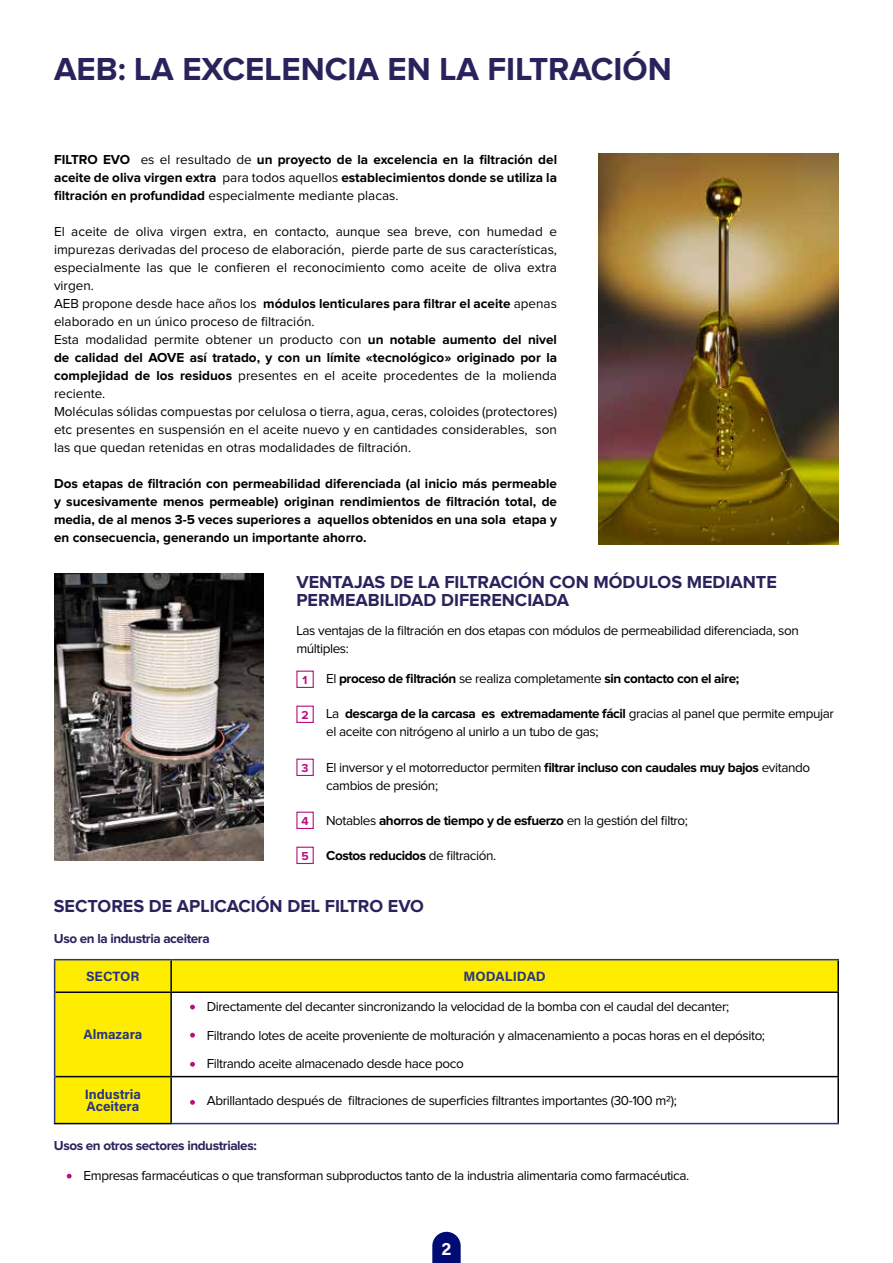
<style>
.page{position:relative;width:893px;height:1263px;background:#fff}
.page>*{position:absolute;margin:0;border:0;box-sizing:border-box;transform-origin:0 0}
.t1{font:700 33px "Proxima Nova";color:#29235c}
.t2{font:700 18px/18px "Proxima Nova";color:#29235c}
.t3{font:700 18px "Acumin Pro";color:#fff}
.t4{font:13.5px/18px "Proxima Nova";color:#000}
.t5{font:13.5px/18px "Proxima Nova";letter-spacing:-.03em;color:#000}
.t6{font:700 13.5px/18px "Proxima Nova";color:#000;text-align:justify}
.t7{font:700 13.5px "Proxima Nova";letter-spacing:-.03em;color:#000}
.t8{font:700 13.5px "Proxima Nova";letter-spacing:-.03em;color:#29235c}
.t9{font:700 13.5px/12px "Acumin Pro";letter-spacing:-.005em;color:#283583}
.t10{font:700 12px "Proxima Nova";color:#b80e80}
.s1{font-weight:400}
.s2{font-weight:700}
</style>
<div class="page">
<svg style="left:432px;top:1232px;width:29px;height:31px"></svg>
<img style="left:598px;top:153px;width:241px;height:391px">
<div style="left:296px;top:671px;width:18px;height:17px;border:1px solid #b80e80"></div>
<div style="left:296px;top:706px;width:18px;height:17px;border:1px solid #b80e80"></div>
<div style="left:296px;top:759px;width:18px;height:17px;border:1px solid #b80e80"></div>
<div style="left:296px;top:812px;width:18px;height:17px;border:1px solid #b80e80"></div>
<div style="left:296px;top:847px;width:18px;height:17px;border:1px solid #b80e80"></div>
<img style="left:54px;top:574px;width:210px;height:286px">
<hr style="left:837px;top:960px;width:2px;height:31px;background:#000">
<hr style="left:171px;top:991px;width:668px;height:2px;background:#000">
<hr style="left:837px;top:993px;width:2px;height:83px;background:#000">
<hr style="left:171px;top:1076px;width:668px;height:1px;background:#000">
<hr style="left:837px;top:1077px;width:2px;height:46px;background:#000">
<hr style="left:54px;top:959px;width:117px;height:1px;background:#283583">
<hr style="left:54px;top:960px;width:1px;height:32px;background:#283583">
<hr style="left:171px;top:959px;width:668px;height:1px;background:#283583">
<hr style="left:172px;top:1123px;width:667px;height:1px;background:#283583">
<hr style="left:54px;top:1076px;width:1px;height:47px;background:#283583">
<hr style="left:54px;top:1123px;width:118px;height:1px;background:#000">
<hr style="left:54px;top:992px;width:1px;height:84px;background:#283583">
<svg style="left:55px;top:960px;width:783px;height:163px"></svg>
<svg style="left:67px;top:1174px;width:5px;height:4px"></svg>
<h1 class="t1" style="left:54px;top:54px;width:619px">AEB: LA EXCELENCIA EN LA FILTRACIÓN</h1>
<p class="t6" style="left:54px;top:151px;width:505px">FILTRO EVO <span class="s1">es el resultado de</span> un proyecto de la excelencia en la filtración del aceite de oliva virgen extra <span class="s1">para todos aquellos</span> establecimientos donde se utiliza la filtración en profundidad <span class="s1">especialmente mediante placas.</span></p>
<p class="t4" style="left:54px;top:223px;width:505px">El aceite de oliva virgen extra, en contacto, aunque sea breve, con humedad e impurezas derivadas del proceso de elaboración, pierde parte de sus características, especialmente las que le confieren el reconocimiento como aceite de oliva extra virgen.<br>AEB propone desde hace años los <span class="s2">módulos lenticulares para filtrar el aceite</span> apenas elaborado en un único proceso de filtración.<br>Esta modalidad permite obtener un producto con <span class="s2">un notable aumento del nivel de calidad del AOVE así tratado, y con un límite «tecnológico» originado por la complejidad de los residuos</span> presentes en el aceite procedentes de la molienda reciente.<br>Moléculas sólidas compuestas por celulosa o tierra, agua, ceras, coloides (protectores) etc presentes en suspensión en el aceite nuevo y en cantidades considerables, son las que quedan retenidas en otras modalidades de filtración.</p>
<p class="t6" style="left:54px;top:475px;width:505px">Dos etapas de filtración con permeabilidad diferenciada (al inicio más permeable y sucesivamente menos permeable) originan rendimientos de filtración total, de media, de al menos 3-5 veces superiores a aquellos obtenidos en una sola etapa y en consecuencia, generando un importante ahorro.</p>
<h2 class="t2" style="left:296px;top:574px;width:482px">VENTAJAS DE LA FILTRACIÓN CON MÓDULOS MEDIANTE<br>PERMEABILIDAD DIFERENCIADA</h2>
<p class="t5" style="left:296px;top:622px;width:504px">Las ventajas de la filtración en dos etapas con módulos de permeabilidad diferenciada, son múltiples:</p>
<p class="t10" style="left:303px;top:674px;width:6px">1</p>
<p class="t7" style="left:326px;top:673px;width:415px"><span class="s1">El</span> proceso de filtración <span class="s1">se realiza completamente</span> sin contacto con el aire;</p>
<p class="t10" style="left:301px;top:709px;width:9px">2</p>
<p class="t5" style="left:326px;top:705px;width:509px">La <span class="s2">descarga de la carcasa es extremadamente fácil</span> gracias al panel que permite empujar el aceite con nitrógeno al unirlo a un tubo de gas;</p>
<p class="t10" style="left:302px;top:762px;width:9px">3</p>
<p class="t5" style="left:326px;top:758px;width:486px">El inversor y el motorreductor permiten <span class="s2">filtrar incluso con caudales muy bajos</span> evitando cambios de presión;</p>
<p class="t10" style="left:301px;top:815px;width:9px">4</p>
<p class="t5" style="left:326px;top:812px;width:363px">Notables <span class="s2">ahorros de tiempo y de esfuerzo</span> en la gestión del filtro;</p>
<p class="t10" style="left:301px;top:850px;width:9px">5</p>
<p class="t7" style="left:326px;top:849px;width:172px">Costos reducidos <span class="s1">de filtración.</span></p>
<h2 class="t2" style="left:54px;top:898px;width:372px">SECTORES DE APLICACIÓN DEL FILTRO EVO</h2>
<p class="t8" style="left:54px;top:932px;width:157px">Uso en la industria aceitera</p>
<p class="t9" style="left:86px;top:969px;width:55px">SECTOR</p>
<p class="t9" style="left:464px;top:969px;width:84px">MODALIDAD</p>
<p class="t9" style="left:83px;top:1028px;width:60px">Almazara</p>
<p class="t5" style="left:207px;top:993px;width:560px;line-height:28.7px">Directamente del decanter sincronizando la velocidad de la bomba con el caudal del decanter;<br>Filtrando lotes de aceite proveniente de molturación y almacenamiento a pocas horas en el depósito;<br>Filtrando aceite almacenado desde hace poco</p>
<p class="t9" style="left:85px;top:1088px;width:58px">Industria<br>Aceitera</p>
<p class="t5" style="left:207px;top:1092px;width:471px">Abrillantado después de filtraciones de superficies filtrantes importantes (30-100 m2);</p>
<p class="t8" style="left:54px;top:1139px;width:204px">Usos en otros sectores industriales:</p>
<p class="t5" style="left:84px;top:1167px;width:607px">Empresas farmacéuticas o que transforman subproductos tanto de la industria alimentaria como farmacéutica.</p>
<h2 class="t3" style="left:441px;top:1236px;width:11px">2</h2>
</div>
